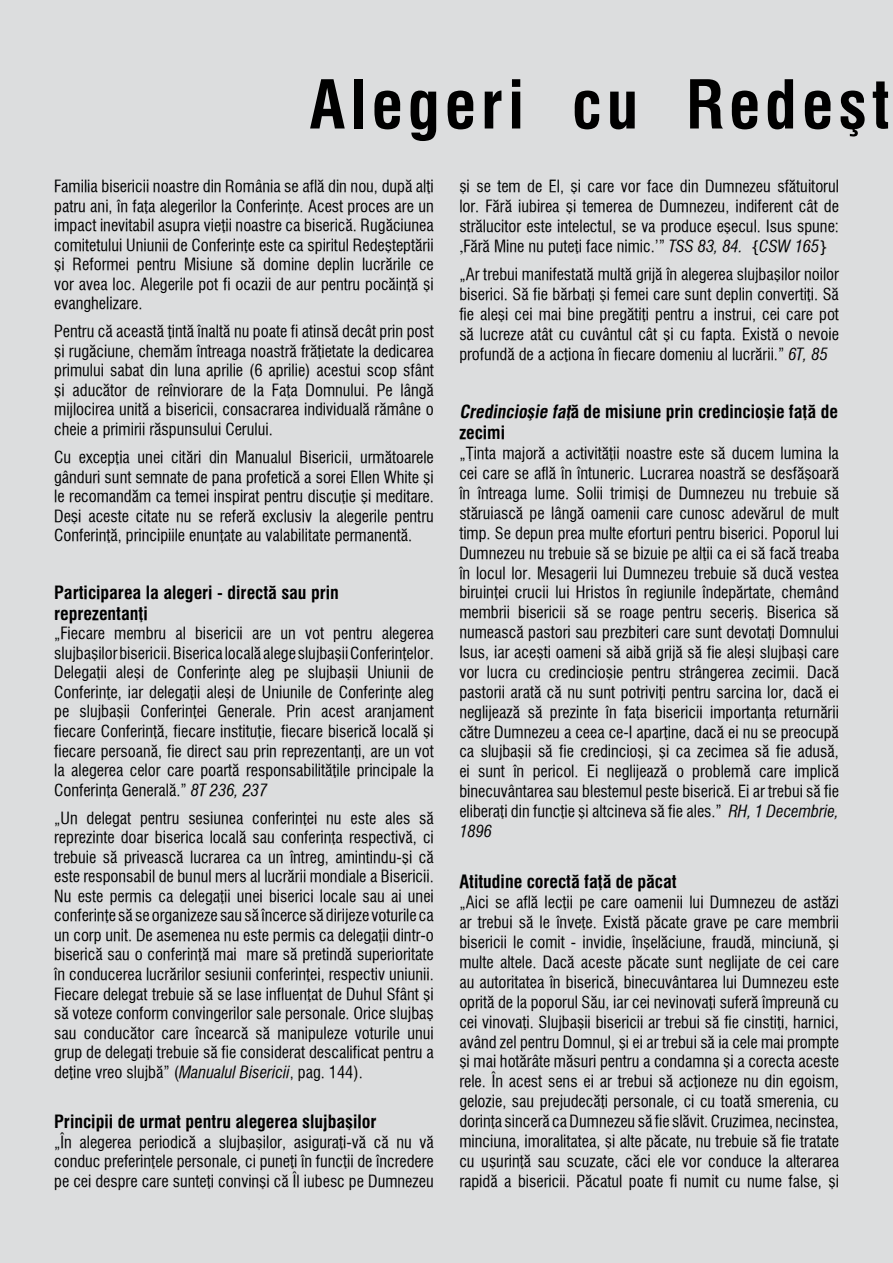
<style>
.page{position:relative;width:893px;height:1263px;background:#dcddde}
.page>*{position:absolute;margin:0;border:0;box-sizing:border-box;transform-origin:0 0}
.t1{font:700 66px "Geneva Narrow";letter-spacing:.075em;color:#000}
.t2{font:700 18px/21px "Geneva Narrow";color:#000}
.t3{font:16.5px/20px "Geneva Narrow";color:#000;text-align:justify}
.s1{font-style:italic}
</style>
<div class="page">
<h1 class="t1" style="left:310px;top:65px;width:582px">Alegeri cu Redeşt</h1>
<p class="t3" style="left:54px;top:176px;width:381px;line-height:19.5px">Familia bisericii noastre din România se află din nou, după alţi patru ani, în faţa alegerilor la Conferinţe. Acest proces are un impact inevitabil asupra vieţii noastre ca biserică. Rugăciunea comitetului Uniunii de Conferinţe este ca spiritul Redeşteptării şi Reformei pentru Misiune să domine deplin lucrările ce vor avea loc. Alegerile pot fi ocazii de aur pentru pocăinţă şi evanghelizare.</p>
<p class="t3" style="left:54px;top:322px;width:381px;line-height:19.5px">Pentru că această ţintă înaltă nu poate fi atinsă decât prin post şi rugăciune, chemăm întreaga noastră frăţietate la dedicarea primului sabat din luna aprilie (6 aprilie) acestui scop sfânt şi aducător de reînviorare de la Faţa Domnului. Pe lângă mijlocirea unită a bisericii, consacrarea individuală rămâne o cheie a primirii răspunsului Cerului.</p>
<p class="t3" style="left:54px;top:447px;width:381px;line-height:19.5px">Cu excepţia unei citări din Manualul Bisericii, următoarele gânduri sunt semnate de pana profetică a sorei Ellen White şi le recomandăm ca temei inspirat pentru discuţie şi meditare.<br>Deşi aceste citate nu se referă exclusiv la alegerile pentru Conferinţă, principiile enunţate au valabilitate permanentă.</p>
<p class="t2" style="left:54px;top:582px;width:286px">Participarea la alegeri - directă sau prin reprezentanţi</p>
<p class="t3" style="left:54px;top:624px;width:381px;line-height:19.5px">„Fiecare membru al bisericii are un vot pentru alegerea slujbaşilor bisericii. Biserica locală alege slujbaşii Conferinţelor.<br>Delegaţii aleşi de Conferinţe aleg pe slujbaşii Uniunii de Conferinţe, iar delegaţii aleşi de Uniunile de Conferinţe aleg pe slujbaşii Conferinţei Generale. Prin acest aranjament fiecare Conferinţă, fiecare instituţie, fiecare biserică locală şi fiecare persoană, fie direct sau prin reprezentanţi, are un vot la alegerea celor care poartă responsabilităţile principale la Conferinţa Generală.” <span class="s1">8T 236, 237</span></p>
<p class="t3" style="left:54px;top:808px;width:381px;line-height:19.5px">„Un delegat pentru sesiunea conferinţei nu este ales să reprezinte doar biserica locală sau conferinţa respectivă, ci trebuie să privească lucrarea ca un întreg, amintindu-şi că este responsabil de bunul mers al lucrării mondiale a Bisericii.<br>Nu este permis ca delegaţii unei biserici locale sau ai unei conferinţe să se organizeze sau să încerce să dirijeze voturile ca un corp unit. De asemenea nu este permis ca delegaţii dintr-o biserică sau o conferinţă mai mare să pretindă superioritate în conducerea lucrărilor sesiunii conferinţei, respectiv uniunii.<br>Fiecare delegat trebuie să se lase influenţat de Duhul Sfânt şi să voteze conform convingerilor sale personale. Orice slujbaş sau conducător care încearcă să manipuleze voturile unui grup de delegaţi trebuie să fie considerat descalificat pentru a deţine vreo slujbă” (<span class="s1">Manualul Bisericii</span>, pag. 144).</p>
<p class="t2" style="left:54px;top:1111px;width:324px">Principii de urmat pentru alegerea slujbaşilor</p>
<p class="t3" style="left:54px;top:1132px;width:381px;line-height:19.5px">„În alegerea periodică a slujbaşilor, asiguraţi-vă că nu vă conduc preferinţele personale, ci puneţi în funcţii de încredere pe cei despre care sunteţi convinşi că Îl iubesc pe Dumnezeu</p>
<p class="t3" style="left:459px;top:176px;width:381px">şi se tem de El, şi care vor face din Dumnezeu sfătuitorul lor. Fără iubirea şi temerea de Dumnezeu, indiferent cât de strălucitor este intelectul, se va produce eşecul. Isus spune: ‚Fără Mine nu puteţi face nimic.’” <span class="s1">TSS 83, 84. {CSW 165}</span></p>
<p class="t3" style="left:459px;top:264px;width:381px">„Ar trebui manifestată multă grijă în alegerea slujbaşilor noilor biserici. Să fie bărbaţi şi femei care sunt deplin convertiţi. Să fie aleşi cei mai bine pregătiţi pentru a instrui, cei care pot să lucreze atât cu cuvântul cât şi cu fapta. Există o nevoie profundă de a acţiona în fiecare domeniu al lucrării.” <span class="s1">6T, 85</span></p>
<p class="t2" style="left:459px;top:401px;width:380px;line-height:21.5px"><span class="s1">Credincioşie faţ</span>ă de misiune prin credincioşie faţă de zecimi</p>
<p class="t3" style="left:459px;top:443px;width:381px">„Ţinta majoră a activităţii noastre este să ducem lumina la cei care se află în întuneric. Lucrarea noastră se desfăşoară în întreaga lume. Solii trimişi de Dumnezeu nu trebuie să stăruiască pe lângă oamenii care cunosc adevărul de mult timp. Se depun prea multe eforturi pentru biserici. Poporul lui Dumnezeu nu trebuie să se bizuie pe alţii ca ei să facă treaba în locul lor. Mesagerii lui Dumnezeu trebuie să ducă vestea biruinţei crucii lui Hristos în regiunile îndepărtate, chemând membrii bisericii să se roage pentru seceriş. Biserica să numească pastori sau prezbiteri care sunt devotaţi Domnului Isus, iar aceşti oameni să aibă grijă să fie aleşi slujbaşi care vor lucra cu credincioşie pentru strângerea zecimii. Dacă pastorii arată că nu sunt potriviţi pentru sarcina lor, dacă ei neglijează să prezinte în faţa bisericii importanţa returnării către Dumnezeu a ceea ce-I aparţine, dacă ei nu se preocupă ca slujbaşii să fie credincioşi, şi ca zecimea să fie adusă, ei sunt în pericol. Ei neglijează o problemă care implică binecuvântarea sau blestemul peste biserică. Ei ar trebui să fie eliberaţi din funcţie şi altcineva să fie ales.” <span class="s1">RH, 1 Decembrie, 1896</span></p>
<p class="t2" style="left:459px;top:871px;width:219px">Atitudine corectă faţă de păcat</p>
<p class="t3" style="left:459px;top:892px;width:381px">„Aici se află lecţii pe care oamenii lui Dumnezeu de astăzi ar trebui să le înveţe. Există păcate grave pe care membrii bisericii le comit - invidie, înşelăciune, fraudă, minciună, şi multe altele. Dacă aceste păcate sunt neglijate de cei care au autoritatea în biserică, binecuvântarea lui Dumnezeu este oprită de la poporul Său, iar cei nevinovaţi suferă împreună cu cei vinovaţi. Slujbaşii bisericii ar trebui să fie cinstiţi, harnici, având zel pentru Domnul, şi ei ar trebui să ia cele mai prompte şi mai hotărâte măsuri pentru a condamna şi a corecta aceste rele. În acest sens ei ar trebui să acţioneze nu din egoism, gelozie, sau prejudecăţi personale, ci cu toată smerenia, cu dorinţa sinceră ca Dumnezeu să fie slăvit. Cruzimea, necinstea, minciuna, imoralitatea, şi alte păcate, nu trebuie să fie tratate cu uşurinţă sau scuzate, căci ele vor conduce la alterarea rapidă a bisericii. Păcatul poate fi numit cu nume false, şi</p>
</div>
